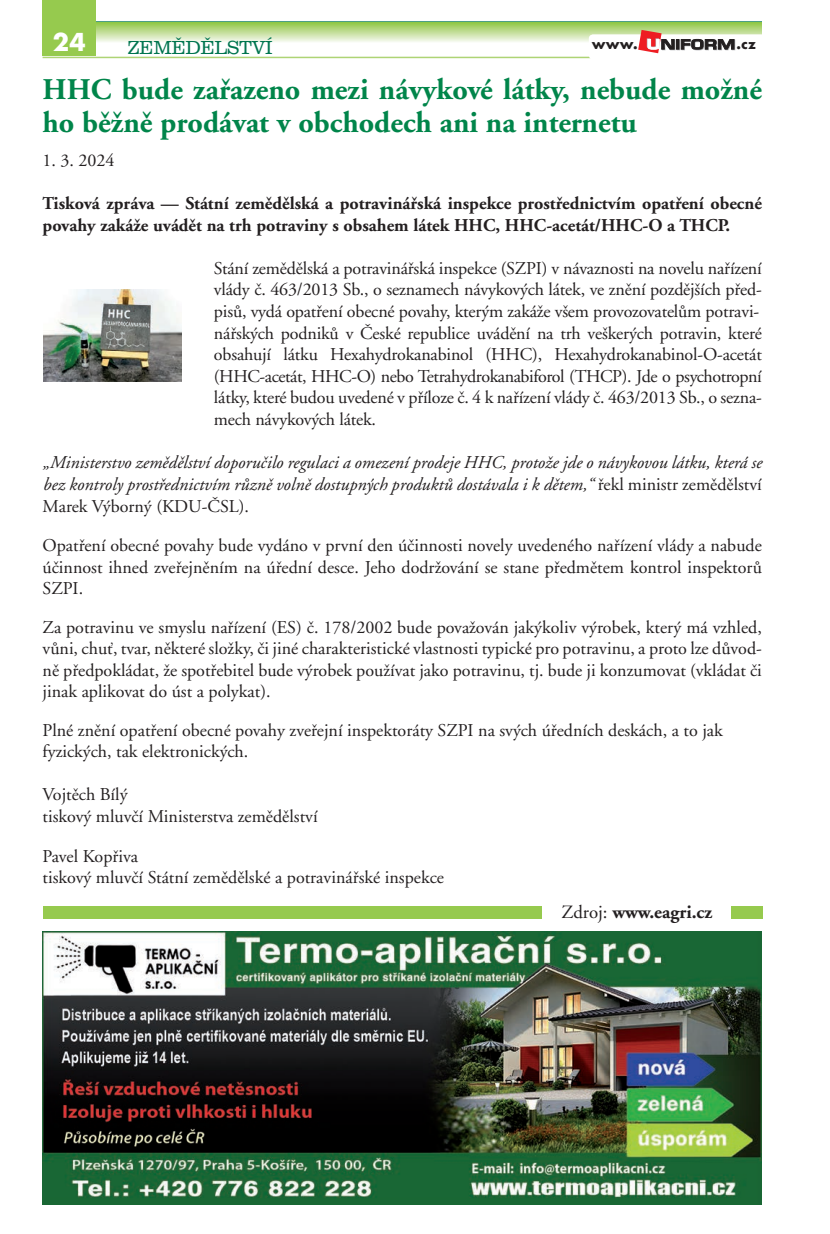
<style>
.page{position:relative;width:830px;height:1234px;background:#fff}
.page>*{position:absolute;margin:0;border:0;box-sizing:border-box;transform-origin:0 0}
.t1{font:700 30px/33px "Adobe Garamond CE";color:#00854a}
.t2{font:700 24px "Futura";color:#fff}
.t3{font:300 19.5px "URW Clarendon TCE";letter-spacing:-.02em;color:#00754f}
.t4{font:700 18.75px "Adobe Garamond CE";color:#231f20}
.t5{font:18px/21.6px "Adobe Garamond CE";letter-spacing:-.01em;color:#231f20}
.t6{font:italic 18px/21.6px "Adobe Garamond CE";color:#231f20;text-align:justify}
.t7{font:700 18px/21.6px "Adobe Garamond CE";color:#231f20}
.t8{font:700 13.5px "Futura";color:#231f20}
.s1{font-style:normal}
.s2{font-weight:400}
</style>
<div class="page">
<svg style="left:96px;top:21px;width:665px;height:21px;background:#b7d990"></svg>
<div style="left:43px;top:0;width:53px;height:55px;background:#96ca4e"></div>
<hr style="left:43px;top:57px;width:704px;height:1px;background:#aed475">
<div style="left:588px;top:34px;width:177px;height:26px;background:#fff;border-radius:4px"></div>
<svg style="left:638px;top:30px;width:96px;height:23px"></svg>
<img style="left:43px;top:931px;width:718px;height:272px">
<div style="left:44px;top:905px;width:497px;height:13px;background:#96ca4e"></div>
<div style="left:731px;top:905px;width:31px;height:13px;background:#96ca4e"></div>
<img style="left:44px;top:289px;width:138px;height:93px">
<h2 class="t2" style="left:53px;top:25px;width:35px">24</h2>
<p class="t3" style="left:128px;top:36px;width:146px">ZEMĚDĚLSTVÍ</p>
<p class="t8" style="left:591px;top:34px;width:47px">www.</p>
<p class="t8" style="left:736px;top:34px;width:21px">.cz</p>
<h1 class="t1" style="left:43px;top:73px;width:720px">HHC bude zařazeno mezi návykové látky, nebude možné ho běžně prodávat v obchodech ani na internetu</h1>
<p class="t5" style="left:43px;top:150px;width:73px">1. 3. 2024</p>
<p class="t7" style="left:43px;top:193px;width:720px">Tisková zpráva — Státní zemědělská a potravinářská inspekce prostřednictvím opatření obecné povahy zakáže uvádět na trh potraviny s obsahem látek HHC, HHC-acetát/HHC-O a THCP.</p>
<p class="t5" style="left:214px;top:258px;width:549px">Stání zemědělská a potravinářská inspekce (SZPI) v návaznosti na novelu nařízení vlády č. 463/2013 Sb., o seznamech návykových látek, ve znění pozdějších před&shy;pisů, vydá opatření obecné povahy, kterým zakáže všem provozovatelům potravi&shy;nářských podniků v České republice uvádění na trh veškerých potravin, které obsahují látku Hexahydrokanabinol (HHC), Hexahydrokanabinol-O-acetát (HHC-acetát, HHC-O) nebo Tetrahydrokanabiforol (THCP). Jde o psychotropní látky, které budou uvedené v příloze č. 4 k nařízení vlády č. 463/2013 Sb., o sezna&shy;mech návykových látek.</p>
<p class="t6" style="left:43px;top:452px;width:720px">„Ministerstvo zemědělství doporučilo regulaci a omezení prodeje HHC, protože jde o návykovou látku, která se bez kontroly prostřednictvím různě volně dostupných produktů dostávala i k dětem,“ <span class="s1">řekl ministr zemědělství Marek Výborný (KDU-ČSL).</span></p>
<p class="t5" style="left:43px;top:535px;width:720px;text-align:justify">Opatření obecné povahy bude vydáno v první den účinnosti novely uvedeného nařízení vlády a nabude účinnost ihned zveřejněním na úřední desce. Jeho dodržování se stane předmětem kontrol inspektorů SZPI.</p>
<p class="t5" style="left:43px;top:616px;width:720px;text-align:justify">Za potravinu ve smyslu nařízení (ES) č. 178/2002 bude považován jakýkoliv výrobek, který má vzhled, vůni, chuť, tvar, některé složky, či jiné charakteristické vlastnosti typické pro potravinu, a proto lze důvod&shy;ně předpokládat, že spotřebitel bude výrobek používat jako potravinu, tj. bude ji konzumovat (vkládat či jinak aplikovat do úst a polykat).</p>
<p class="t5" style="left:43px;top:719px;width:681px">Plné znění opatření obecné povahy zveřejní inspektoráty SZPI na svých úředních deskách, a to jak fyzických, tak elektronických.</p>
<p class="t5" style="left:43px;top:784px;width:276px">Vojtěch Bílý<br>tiskový mluvčí Ministerstva zemědělství</p>
<p class="t5" style="left:43px;top:845px;width:403px">Pavel Kopřiva<br>tiskový mluvčí Státní zemědělské a potravinářské inspekce</p>
<p class="t4" style="left:561px;top:901px;width:152px"><span class="s2">Zdroj:</span> www.eagri.cz</p>
</div>
